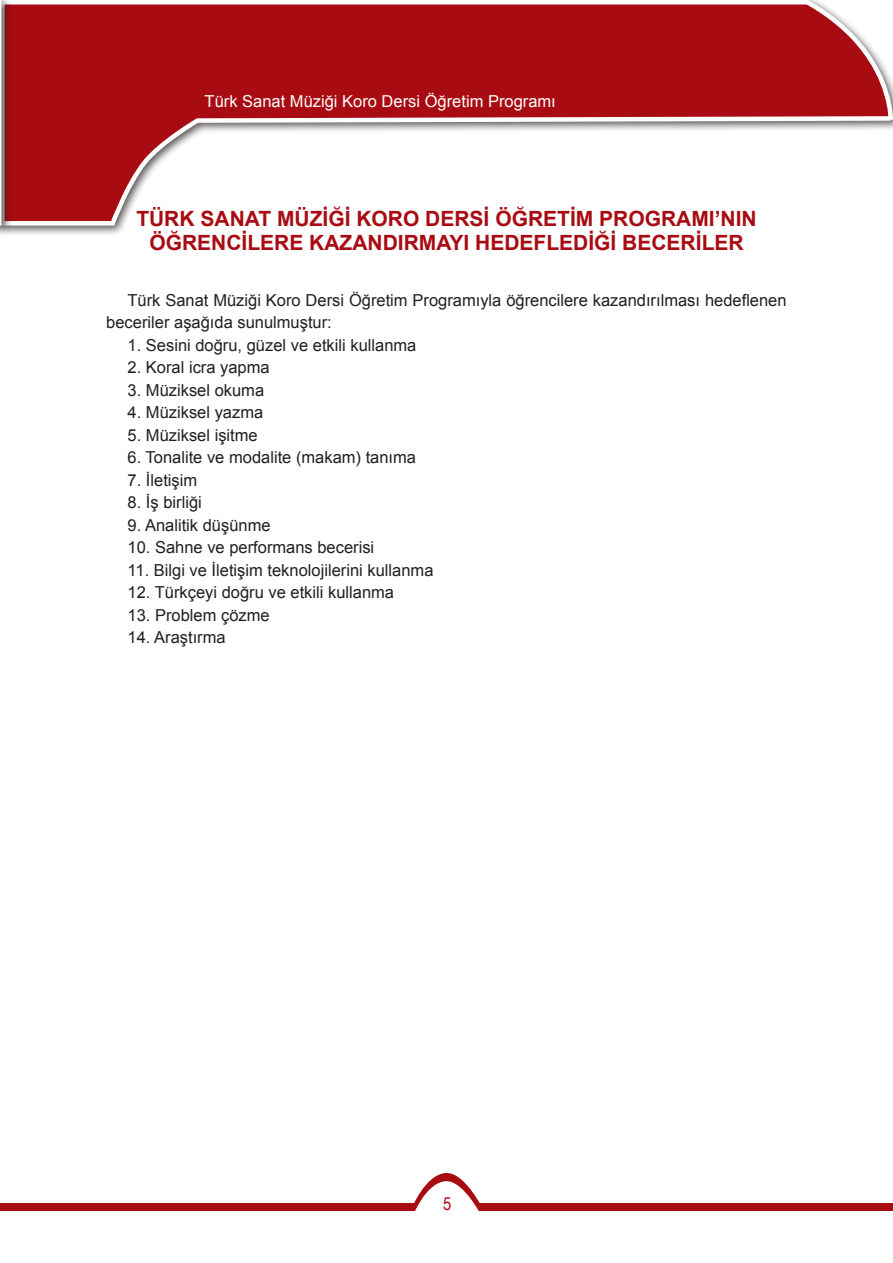
<style>
.page{position:relative;width:893px;height:1263px;background:#fff}
.page>*{position:absolute;margin:0;border:0;box-sizing:border-box;transform-origin:0 0}
.BAŞLIK{font:700 21px/24px "Arial";color:#a90b12;text-align:center}
.t1{font:18px "Arial Narrow";color:#a90b12}
.ana_metin{font:16.5px/22.5px "Arial";color:#231f20}
.t2{font:16.5px "Arial";color:#fff}
</style>
<div class="page">
<div style="left:0;top:0;width:893px;height:237px;background:#231f20;opacity:.75"></div>
<svg style="left:12px;top:0;width:881px;height:228px"></svg>
<div style="left:480px;top:1203px;width:413px;height:8px;background:#a90b12"></div>
<div style="left:1px;top:1203px;width:414px;height:8px;background:#a90b12"></div>
<svg style="left:414px;top:1173px;width:66px;height:38px"></svg>
<div style="left:0;top:0;width:12px;height:237px;background:#231f20;opacity:.75"></div>
<svg style="left:0;top:0;width:4px;height:228px"></svg>
<p class="t2" style="left:205px;top:91px;width:353px">Türk Sanat Müziği Koro Dersi Öğretim Programı</p>
<p class="BAŞLIK" style="left:136px;top:207px;width:622px">TÜRK SANAT MÜZİĞİ KORO DERSİ ÖĞRETİM PROGRAMI’NIN<br>ÖĞRENCİLERE KAZANDIRMAYI HEDEFLEDİĞİ BECERİLER</p>
<p class="ana_metin" style="left:106px;top:289px;width:682px;text-indent:21px">Türk Sanat Müziği Koro Dersi Öğretim Programıyla öğrencilere kazandırılması hedeflenen beceriler aşağıda sunulmuştur:</p>
<p class="ana_metin" style="left:128px;top:334px;width:290px">1. Sesini doğru, güzel ve etkili kullanma</p>
<p class="ana_metin" style="left:128px;top:356px;width:144px">2. Koral icra yapma</p>
<p class="ana_metin" style="left:128px;top:379px;width:138px">3. Müziksel okuma</p>
<p class="ana_metin" style="left:128px;top:401px;width:137px">4. Müziksel yazma</p>
<p class="ana_metin" style="left:128px;top:424px;width:132px">5. Müziksel işitme</p>
<p class="ana_metin" style="left:128px;top:446px;width:290px">6. Tonalite ve modalite (makam) tanıma</p>
<p class="ana_metin" style="left:128px;top:469px;width:71px">7. İletişim</p>
<p class="ana_metin" style="left:128px;top:491px;width:76px">8. İş birliği</p>
<p class="ana_metin" style="left:128px;top:514px;width:145px">9. Analitik düşünme</p>
<p class="ana_metin" style="left:128px;top:536px;width:248px">10. Sahne ve performans becerisi</p>
<p class="ana_metin" style="left:128px;top:559px;width:307px">11. Bilgi ve İletişim teknolojilerini kullanma</p>
<p class="ana_metin" style="left:128px;top:581px;width:268px">12. Türkçeyi doğru ve etkili kullanma</p>
<p class="ana_metin" style="left:128px;top:604px;width:144px">13. Problem çözme</p>
<p class="ana_metin" style="left:128px;top:626px;width:100px">14. Araştırma</p>
<p class="t1" style="left:443px;top:1190px;width:10px">5</p>
</div>
